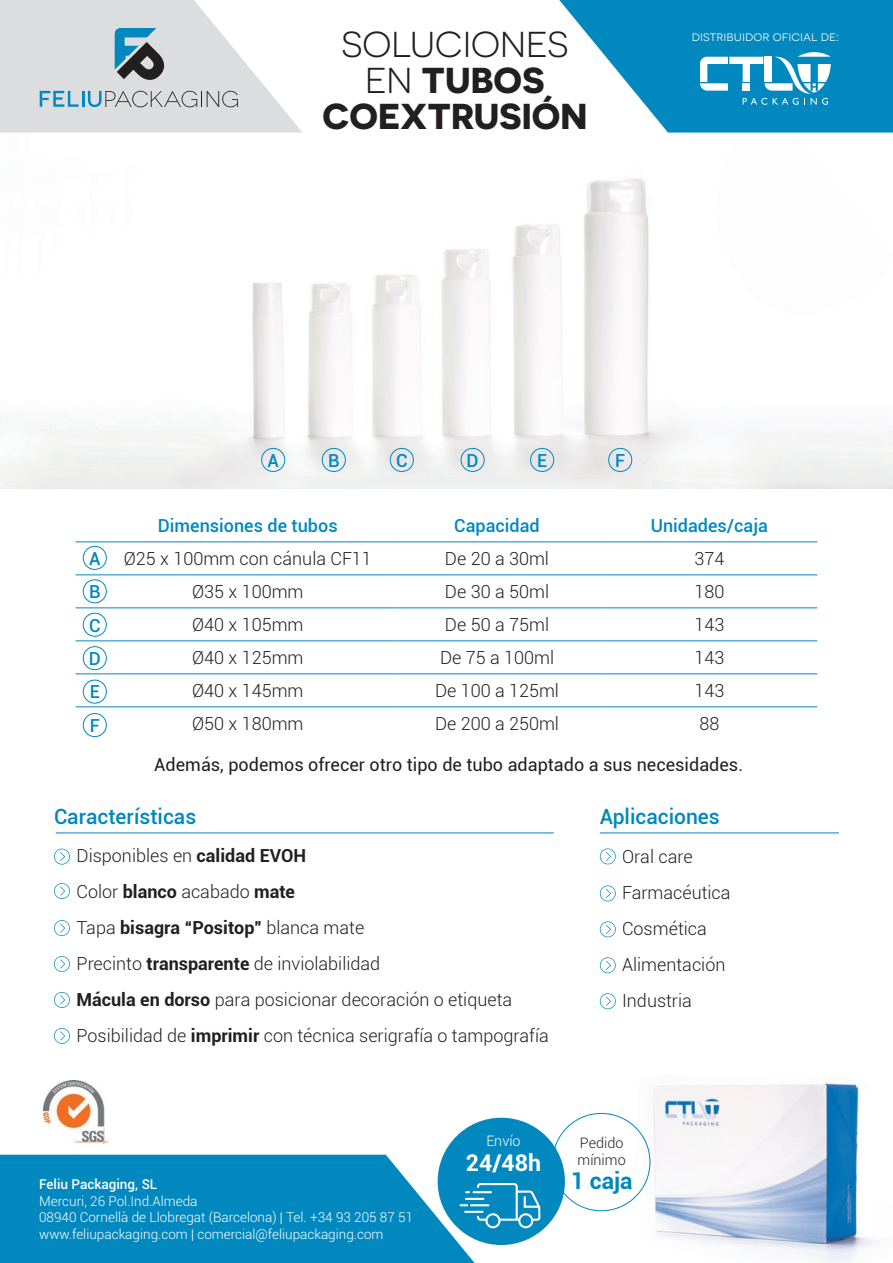
<style>
.page{position:relative;width:893px;height:1263px;background:#fff}
.page>*{position:absolute;margin:0;border:0;box-sizing:border-box;transform-origin:0 0}
.t1{font:700 36px/36px "Novecentosanswide";color:#231f20;text-align:center}
.t2{font:700 23.1px "Roboto";color:#fff}
.t3{font:700 23.1px "Roboto";color:#0088bf}
.t4{font:500 21px "Roboto";color:#0088bf}
.t5{font:300 18px/36px "Roboto";color:#231f20}
.t6{font:18px "Roboto";color:#231f20}
.t7{font:500 18px/33.5px "Roboto";color:#0088bf;text-align:justify}
.t8{font:300 14.4px/17.2px "Roboto";color:#231f20}
.t9{font:300 14.4px "Roboto";color:#fff}
.t10{font:300 13.5px/16.5px "Roboto";color:#fff}
.t11{font:13.5px "Novecentosanswide";color:#fff}
.t12{font:500 13.5px "Roboto";color:#fff}
.s1{font-weight:400}
.s2{font-weight:700}
</style>
<div class="page">
<img style="left:0;top:178px;width:893px;height:311px">
<div style="left:261px;top:448px;width:24px;height:24px;border:1px solid #0088bf;border-radius:50%"></div>
<div style="left:322px;top:448px;width:23px;height:24px;border:1px solid #0088bf;border-radius:50%"></div>
<div style="left:390px;top:448px;width:24px;height:24px;border:1px solid #0088bf;border-radius:50%"></div>
<div style="left:461px;top:448px;width:23px;height:24px;border:1px solid #0088bf;border-radius:50%"></div>
<div style="left:530px;top:448px;width:24px;height:24px;border:1px solid #0088bf;border-radius:50%"></div>
<svg style="left:76px;top:542px;width:27px;height:1px"></svg>
<hr style="left:103px;top:542px;width:290px;height:1px;background:#0088bf">
<hr style="left:393px;top:542px;width:208px;height:1px;background:#0088bf">
<hr style="left:601px;top:542px;width:216px;height:1px;background:#0088bf">
<svg style="left:76px;top:575px;width:27px;height:1px"></svg>
<hr style="left:103px;top:575px;width:290px;height:1px;background:#0088bf">
<hr style="left:393px;top:575px;width:208px;height:1px;background:#0088bf">
<hr style="left:601px;top:575px;width:216px;height:1px;background:#0088bf">
<svg style="left:76px;top:608px;width:27px;height:1px"></svg>
<hr style="left:103px;top:608px;width:290px;height:1px;background:#0088bf">
<hr style="left:393px;top:608px;width:208px;height:1px;background:#0088bf">
<hr style="left:601px;top:608px;width:216px;height:1px;background:#0088bf">
<svg style="left:76px;top:641px;width:27px;height:1px"></svg>
<hr style="left:103px;top:641px;width:290px;height:1px;background:#0088bf">
<hr style="left:393px;top:641px;width:208px;height:1px;background:#0088bf">
<hr style="left:601px;top:641px;width:216px;height:1px;background:#0088bf">
<svg style="left:76px;top:674px;width:27px;height:1px"></svg>
<hr style="left:103px;top:674px;width:290px;height:1px;background:#0088bf">
<hr style="left:393px;top:674px;width:208px;height:1px;background:#0088bf">
<hr style="left:601px;top:674px;width:216px;height:1px;background:#0088bf">
<svg style="left:76px;top:707px;width:27px;height:1px"></svg>
<hr style="left:103px;top:707px;width:290px;height:1px;background:#0088bf">
<hr style="left:393px;top:707px;width:208px;height:1px;background:#0088bf">
<hr style="left:601px;top:707px;width:216px;height:1px;background:#0088bf">
<div style="left:83px;top:546px;width:23px;height:23px;border:1px solid #0088bf;border-radius:50%"></div>
<div style="left:83px;top:580px;width:23px;height:23px;border:1px solid #0088bf;border-radius:50%"></div>
<div style="left:83px;top:613px;width:23px;height:23px;border:1px solid #0088bf;border-radius:50%"></div>
<div style="left:83px;top:646px;width:23px;height:24px;border:1px solid #0088bf;border-radius:50%"></div>
<div style="left:83px;top:680px;width:23px;height:23px;border:1px solid #0088bf;border-radius:50%"></div>
<div style="left:83px;top:713px;width:23px;height:24px;border:1px solid #0088bf;border-radius:50%"></div>
<div style="left:608px;top:448px;width:24px;height:24px;border:1px solid #0088bf;border-radius:50%"></div>
<svg style="left:54px;top:849px;width:16px;height:15px"></svg>
<svg style="left:54px;top:883px;width:16px;height:16px"></svg>
<svg style="left:54px;top:920px;width:16px;height:16px"></svg>
<svg style="left:54px;top:956px;width:16px;height:16px"></svg>
<svg style="left:54px;top:992px;width:16px;height:16px"></svg>
<svg style="left:54px;top:1028px;width:16px;height:16px"></svg>
<hr style="left:56px;top:833px;width:498px;height:1px;background:#0088bf">
<hr style="left:600px;top:833px;width:239px;height:1px;background:#0088bf">
<svg style="left:600px;top:848px;width:16px;height:16px"></svg>
<svg style="left:600px;top:885px;width:16px;height:16px"></svg>
<svg style="left:600px;top:921px;width:16px;height:16px"></svg>
<svg style="left:600px;top:957px;width:16px;height:16px"></svg>
<svg style="left:600px;top:993px;width:16px;height:16px"></svg>
<img style="left:574px;top:1083px;width:302px;height:179px">
<div style="left:438px;top:1118px;width:127px;height:127px;background:#0088bf;border-radius:50%"></div>
<img style="left:824px;top:178px;width:69px;height:35px">
<img style="left:859px;top:212px;width:34px;height:42px">
<svg style="left:559px;top:0;width:334px;height:133px;fill:#0088bf"></svg>
<svg style="left:700px;top:52px;width:131px;height:53px"></svg>
<svg style="left:0;top:0;width:302px;height:133px"></svg>
<svg style="left:0;top:1155px;width:573px;height:108px;fill:#0088bf"></svg>
<img style="left:44px;top:1081px;width:63px;height:62px">
<h1 class="t1" style="left:322px;top:26px;width:266px"><span class="s1">SOLUCIONES<br>EN</span> TUBOS<br>COEXTRUSIÓN</h1>
<p class="t11" style="left:692px;top:29px;width:149px">distribuidor oficial de:</p>
<p class="t7" style="left:89px;top:541px;width:14px">A B C D E F</p>
<p class="t7" style="left:267px;top:443px;width:13px">A</p>
<p class="t7" style="left:328px;top:443px;width:13px">B</p>
<p class="t7" style="left:396px;top:443px;width:13px">C</p>
<p class="t7" style="left:467px;top:443px;width:14px">D</p>
<p class="t7" style="left:537px;top:443px;width:11px">E</p>
<p class="t7" style="left:615px;top:443px;width:11px">F</p>
<p class="t7" style="left:158px;top:508px;width:181px">Dimensiones de tubos</p>
<p class="t7" style="left:454px;top:508px;width:87px">Capacidad</p>
<p class="t7" style="left:651px;top:508px;width:119px">Unidades/caja</p>
<p class="t5" style="left:124px;top:540px;width:250px">Ø25 x 100mm con cánula CF11</p>
<p class="t5" style="left:445px;top:540px;width:106px">De 20 a 30ml</p>
<p class="t5" style="left:694px;top:540px;width:31px">374</p>
<p class="t5" style="left:192px;top:573px;width:113px">Ø35 x 100mm</p>
<p class="t5" style="left:445px;top:573px;width:106px">De 30 a 50ml</p>
<p class="t5" style="left:694px;top:573px;width:31px">180</p>
<p class="t5" style="left:192px;top:606px;width:113px">Ø40 x 105mm</p>
<p class="t5" style="left:445px;top:606px;width:106px">De 50 a 75ml</p>
<p class="t5" style="left:694px;top:606px;width:31px">143</p>
<p class="t5" style="left:192px;top:639px;width:113px">Ø40 x 125mm</p>
<p class="t5" style="left:440px;top:639px;width:116px">De 75 a 100ml</p>
<p class="t5" style="left:694px;top:639px;width:31px">143</p>
<p class="t5" style="left:192px;top:672px;width:113px">Ø40 x 145mm</p>
<p class="t5" style="left:435px;top:672px;width:126px">De 100 a 125ml</p>
<p class="t5" style="left:694px;top:672px;width:31px">143</p>
<p class="t5" style="left:192px;top:705px;width:113px">Ø50 x 180mm</p>
<p class="t5" style="left:435px;top:705px;width:126px">De 200 a 250ml</p>
<p class="t5" style="left:699px;top:705px;width:21px">88</p>
<p class="t6" style="left:154px;top:752px;width:590px">Además, podemos ofrecer otro tipo de tubo adaptado a sus necesidades.</p>
<p class="t4" style="left:54px;top:802px;width:144px">Características</p>
<p class="t5" style="left:77px;top:837px;width:474px">Disponibles en <span class="s2">calidad EVOH<br></span>Color <span class="s2">blanco</span> acabado <span class="s2">mate<br></span>Tapa <span class="s2">bisagra “Positop”</span> blanca mate<br>Precinto <span class="s2">transparente</span> de inviolabilidad<br><span class="s2">Mácula en dorso</span> para posicionar decoración o etiqueta Posibilidad de <span class="s2">imprimir</span> con técnica serigrafía o tampografía</p>
<p class="t4" style="left:600px;top:802px;width:121px">Aplicaciones</p>
<p class="t5" style="left:622px;top:838px;width:110px">Oral care<br>Farmacéutica<br>Cosmética<br>Alimentación<br>Industria</p>
<p class="t12" style="left:39px;top:1175px;width:120px">Feliu Packaging, SL</p>
<p class="t10" style="left:39px;top:1192px;width:376px">Mercuri, 26 Pol.Ind.Almeda<br>08940 Cornellà de Llobregat (Barcelona) | Tel. +34 93 205 87 51 www.feliupackaging.com | comercial@feliupackaging.com</p>
<p class="t9" style="left:486px;top:1131px;width:36px">Envío</p>
<p class="t2" style="left:466px;top:1146px;width:77px">24/48h</p>
<p class="t8" style="left:578px;top:1133px;width:50px">Pedido mínimo</p>
<p class="t3" style="left:571px;top:1165px;width:63px">1 caja</p>
</div>
